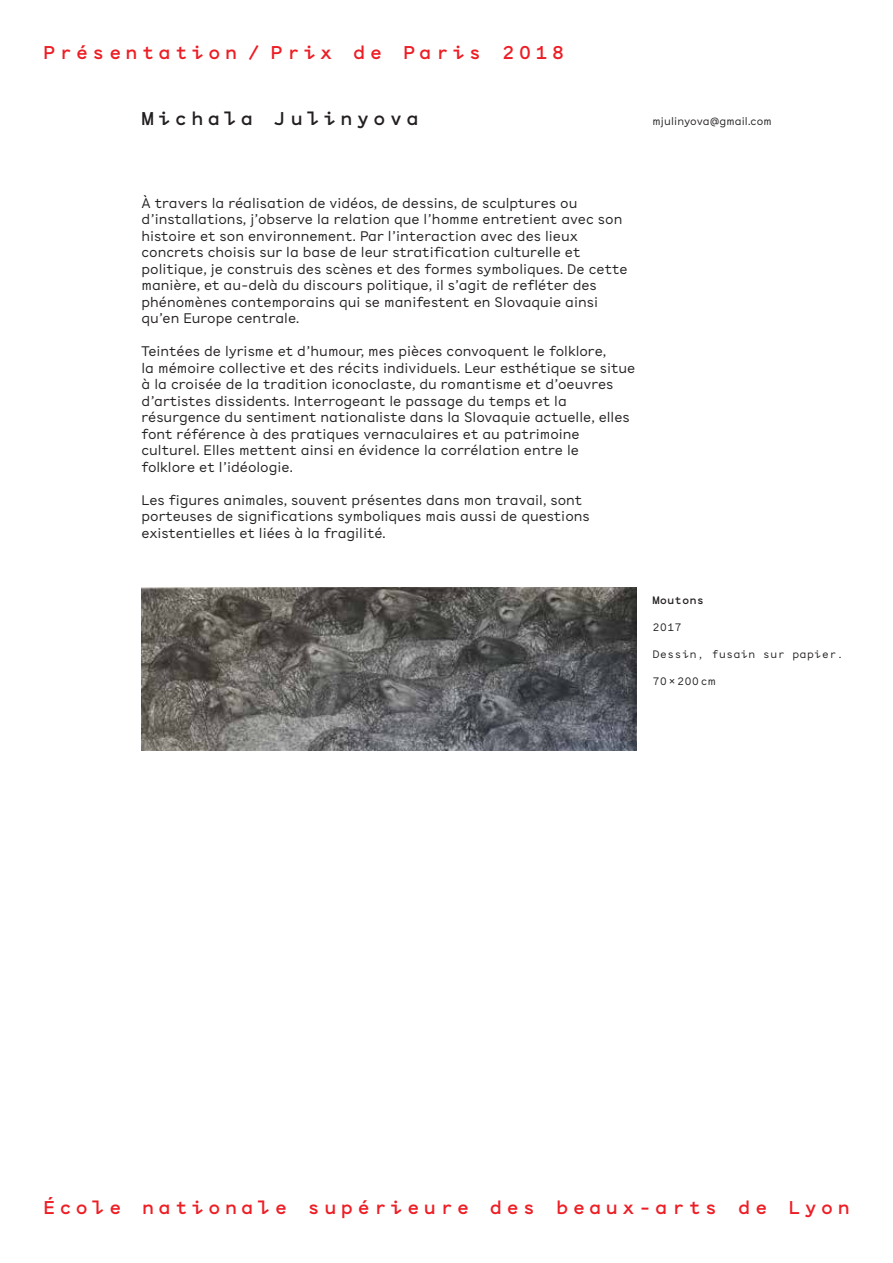
<style>
.page{position:relative;width:893px;height:1263px;background:#fff}
.page>*{position:absolute;margin:0;border:0;box-sizing:border-box;transform-origin:0 0}
.t1{font:700 18px "Ensba Mono";letter-spacing:.22em;color:#ed1d24}
.t2{font:700 18px "Ensba Mono";letter-spacing:.22em;color:#231f20}
.t3{font:13.5px/16.5px "Ensba";color:#231f20}
.t4{font:10.5px "Ensba Mono";color:#231f20}
.t5{font:10.5px "Ensba";letter-spacing:.01em;color:#231f20}
.t6{font:700 10.5px "Ensba Mono";color:#231f20}
</style>
<div class="page">
<img style="left:141px;top:587px;width:495px;height:164px">
<h1 class="t1" style="left:43px;top:38px;width:523px">Présentation / Prix de Paris 2018</h1>
<h1 class="t2" style="left:141px;top:104px;width:279px">Michala Julinyova</h1>
<p class="t5" style="left:653px;top:113px;width:121px">mjulinyova@gmail.com</p>
<p class="t3" style="left:141px;top:193px;width:488px">À travers la réalisation de vidéos, de dessins, de sculptures ou d’installations, j’observe la relation que l’homme entretient avec son histoire et son environnement. Par l’interaction avec des lieux concrets choisis sur la base de leur stratification culturelle et politique, je construis des scènes et des formes symboliques. De cette manière, et au-delà du discours politique, il s’agit de refléter des phénomènes contemporains qui se manifestent en Slovaquie ainsi qu’en Europe centrale.</p>
<p class="t3" style="left:141px;top:342px;width:495px">Teintées de lyrisme et d’humour, mes pièces convoquent le folklore,<br>la mémoire collective et des récits individuels. Leur esthétique se situe à la croisée de la tradition iconoclaste, du romantisme et d’oeuvres d’artistes dissidents. Interrogeant le passage du temps et la résurgence du sentiment nationaliste dans la Slovaquie actuelle, elles font référence à des pratiques vernaculaires et au patrimoine culturel. Elles mettent ainsi en évidence la corrélation entre le folklore et l’idéologie.</p>
<p class="t3" style="left:141px;top:490px;width:450px">Les figures animales, souvent présentes dans mon travail, sont porteuses de significations symboliques mais aussi de questions existentielles et liées à la fragilité.</p>
<p class="t6" style="left:653px;top:591px;width:53px">Moutons</p>
<p class="t4" style="left:653px;top:618px;width:31px">2017</p>
<p class="t4" style="left:653px;top:645px;width:193px">Dessin, fusain sur papier.</p>
<p class="t4" style="left:653px;top:672px;width:64px">70×200cm</p>
<h1 class="t1" style="left:43px;top:1193px;width:809px">École nationale supérieure des beaux-arts de Lyon</h1>
</div>
